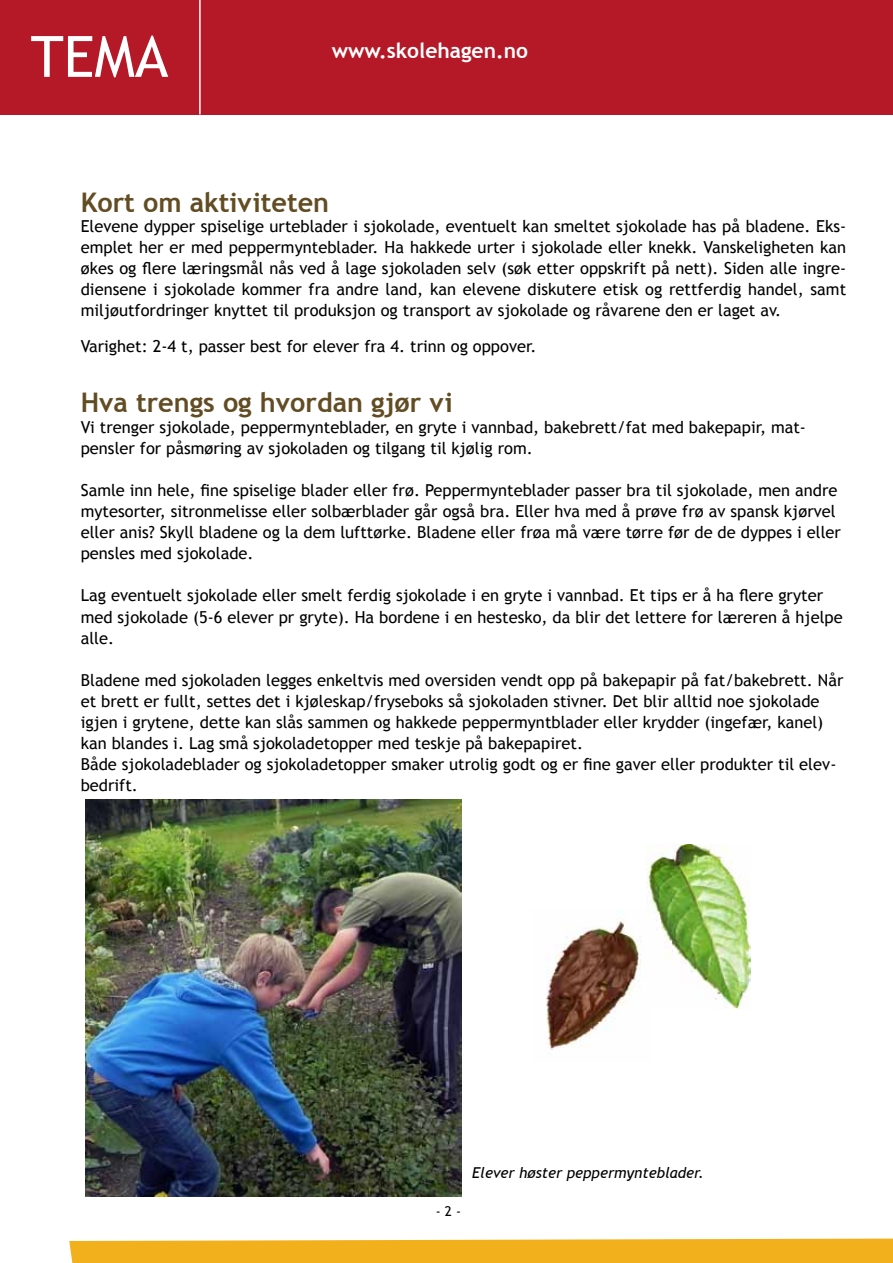
<style>
.page{position:relative;width:893px;height:1263px;background:#fff}
.page>*{position:absolute;margin:0;border:0;box-sizing:border-box;transform-origin:0 0}
.t1{font:57px "Trebuchet MS";color:#fff}
.t2{font:700 27px "Trebuchet MS";color:#624c23}
.t3{font:700 21px "Trebuchet MS";color:#fff}
.t4{font:16.5px/21px "Trebuchet MS";color:#000}
.t5{font:italic 15px "Trebuchet MS";color:#000}
.t6{font:13.5px "Trebuchet MS";color:#000}
</style>
<div class="page">
<div style="left:0;top:0;width:893px;height:114px;background:#b51927"></div>
<hr style="left:199px;top:0;width:2px;height:114px;background:#fff">
<svg style="left:69px;top:1238px;width:824px;height:25px;background:#f2b52d"></svg>
<img style="left:546px;top:909px;width:95px;height:141px">
<img style="left:646px;top:844px;width:104px;height:165px">
<img style="left:85px;top:799px;width:377px;height:397px">
<h1 class="t1" style="left:31px;top:23px;width:139px">TEMA</h1>
<p class="t3" style="left:332px;top:37px;width:198px">www.skolehagen.no</p>
<h2 class="t2" style="left:81px;top:185px;width:250px">Kort om aktiviteten</h2>
<p class="t4" style="left:81px;top:216px;width:767px;text-align:justify">Elevene dypper spiselige urteblader i sjokolade, eventuelt kan smeltet sjokolade has på bladene. Eks&shy;emplet her er med peppermynteblader. Ha hakkede urter i sjokolade eller knekk. Vanskeligheten kan økes og flere læringsmål nås ved å lage sjokoladen selv (søk etter oppskrift på nett). Siden alle ingre&shy;diensene i sjokolade kommer fra andre land, kan elevene diskutere etisk og rettferdig handel, samt miljøutfordringer knyttet til produksjon og transport av sjokolade og råvarene den er laget av.</p>
<p class="t4" style="left:81px;top:336px;width:457px">Varighet: 2-4 t, passer best for elever fra 4. trinn og oppover.</p>
<h2 class="t2" style="left:81px;top:386px;width:373px">Hva trengs og hvordan gjør vi</h2>
<p class="t4" style="left:81px;top:417px;width:727px">Vi trenger sjokolade, peppermynteblader, en gryte i vannbad, bakebrett/fat med bakepapir, mat&shy;pensler for påsmøring av sjokoladen og tilgang til kjølig rom.</p>
<p class="t4" style="left:81px;top:480px;width:762px">Samle inn hele, fine spiselige blader eller frø. Peppermynteblader passer bra til sjokolade, men andre mytesorter, sitronmelisse eller solbærblader går også bra. Eller hva med å prøve frø av spansk kjørvel eller anis? Skyll bladene og la dem lufttørke. Bladene eller frøa må være tørre før de de dyppes i eller pensles med sjokolade.</p>
<p class="t4" style="left:81px;top:585px;width:763px">Lag eventuelt sjokolade eller smelt ferdig sjokolade i en gryte i vannbad. Et tips er å ha flere gryter med sjokolade (5-6 elever pr gryte). Ha bordene i en hestesko, da blir det lettere for læreren å hjelpe alle.</p>
<p class="t4" style="left:81px;top:669px;width:764px">Bladene med sjokoladen legges enkeltvis med oversiden vendt opp på bakepapir på fat/bakebrett. Når et brett er fullt, settes det i kjøleskap/fryseboks så sjokoladen stivner. Det blir alltid noe sjokolade igjen i grytene, dette kan slås sammen og hakkede peppermyntblader eller krydder (ingefær, kanel) kan blandes i. Lag små sjokoladetopper med teskje på bakepapiret.<br>Både sjokoladeblader og sjokoladetopper smaker utrolig godt og er fine gaver eller produkter til elev&shy;bedrift.</p>
<p class="t6" style="left:436px;top:1203px;width:27px">- 2 -</p>
<p class="t5" style="left:472px;top:1164px;width:233px">Elever høster peppermynteblader.</p>
</div>
